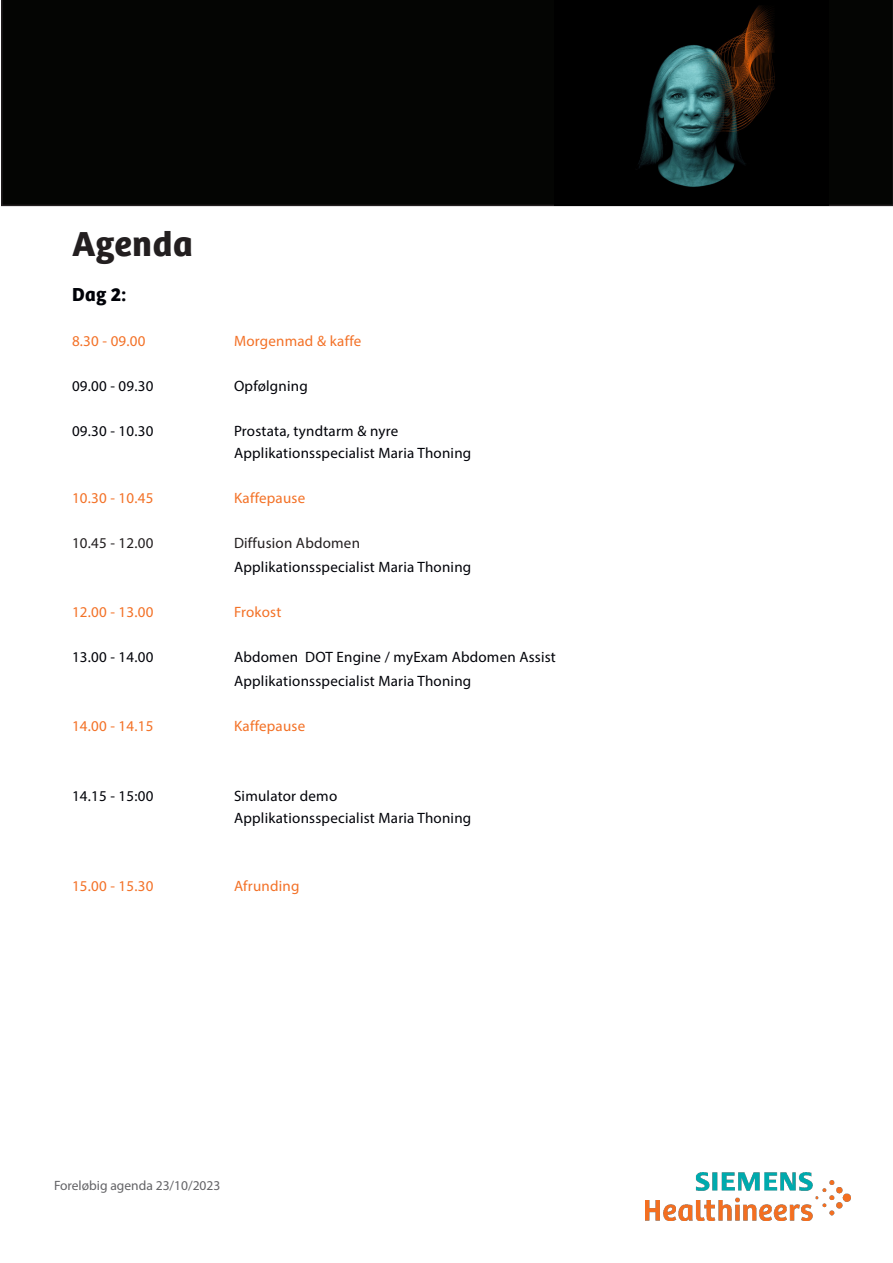
<style>
.page{position:relative;width:893px;height:1263px;background:#fff}
.page>*{position:absolute;margin:0;border:0;box-sizing:border-box;transform-origin:0 0}
.bodytext_subhead__9p{font:36px "SH Bree Text Global Bold";letter-spacing:.015em;color:#231f20}
.bodytext_subhead__9p-2{font:19.5px "SH Bree Text Global Bold";color:#000208}
.url__9pt_12pt{font:15px "Myriad Pro";letter-spacing:.015em;color:#000208}
.url__9pt_12pt-2{font:15px "Myriad Pro";letter-spacing:.015em;color:#f37126}
.url__9pt_12pt-3{font:15px "Myriad Pro";letter-spacing:.015em;color:#f37127}
.url__9pt_12pt-4{font:15px "Myriad Pro";letter-spacing:.015em;color:#231f20}
.t1{font:13.5px "Myriad Pro";color:#636366}
</style>
<div class="page">
<img style="left:646px;top:1173px;width:205px;height:48px">
<div style="left:1px;top:0;width:892px;height:206px;background:#040503"></div>
<img style="left:554px;top:0;width:274px;height:205px">
<p class="bodytext_subhead__9p" style="left:72px;top:222px;width:122px">Agenda</p>
<p class="bodytext_subhead__9p-2" style="left:72px;top:283px;width:56px">Dag 2:</p>
<p class="url__9pt_12pt-3" style="left:72px;top:332px;width:75px">8.30 - 09.00</p>
<p class="url__9pt_12pt-3" style="left:234px;top:332px;width:129px">Morgenmad &amp; kaffe</p>
<p class="url__9pt_12pt" style="left:72px;top:377px;width:83px">09.00 - 09.30</p>
<p class="url__9pt_12pt" style="left:234px;top:377px;width:75px">Opfølgning</p>
<p class="url__9pt_12pt" style="left:72px;top:422px;width:83px">09.30 - 10.30</p>
<p class="url__9pt_12pt" style="left:234px;top:422px;width:166px">Prostata, tyndtarm &amp; nyre</p>
<p class="url__9pt_12pt" style="left:234px;top:444px;width:239px">Applikationsspecialist Maria Thoning</p>
<p class="url__9pt_12pt-2" style="left:72px;top:489px;width:83px">10.30 - 10.45</p>
<p class="url__9pt_12pt-2" style="left:234px;top:489px;width:73px">Kaffepause</p>
<p class="url__9pt_12pt-4" style="left:72px;top:534px;width:83px">10.45 - 12.00</p>
<p class="url__9pt_12pt-4" style="left:234px;top:534px;width:128px">Diffusion Abdomen</p>
<p class="url__9pt_12pt" style="left:234px;top:558px;width:239px">Applikationsspecialist Maria Thoning</p>
<p class="url__9pt_12pt-2" style="left:72px;top:603px;width:83px">12.00 - 13.00</p>
<p class="url__9pt_12pt-2" style="left:234px;top:603px;width:49px">Frokost</p>
<p class="url__9pt_12pt" style="left:72px;top:648px;width:83px">13.00 - 14.00</p>
<p class="url__9pt_12pt" style="left:234px;top:648px;width:323px">Abdomen DOT Engine / myExam Abdomen Assist</p>
<p class="url__9pt_12pt" style="left:234px;top:672px;width:239px">Applikationsspecialist Maria Thoning</p>
<p class="url__9pt_12pt-2" style="left:72px;top:717px;width:83px">14.00 - 14.15</p>
<p class="url__9pt_12pt-2" style="left:234px;top:717px;width:73px">Kaffepause</p>
<p class="url__9pt_12pt" style="left:72px;top:786px;width:83px">14.15 - 15:00</p>
<p class="url__9pt_12pt" style="left:234px;top:786px;width:105px">Simulator demo</p>
<p class="url__9pt_12pt" style="left:234px;top:809px;width:239px">Applikationsspecialist Maria Thoning</p>
<p class="url__9pt_12pt-3" style="left:72px;top:876px;width:83px">15.00 - 15.30</p>
<p class="url__9pt_12pt-3" style="left:234px;top:876px;width:67px">Afrunding</p>
<p class="t1" style="left:54px;top:1177px;width:168px">Foreløbig agenda 23/10/2023</p>
</div>
